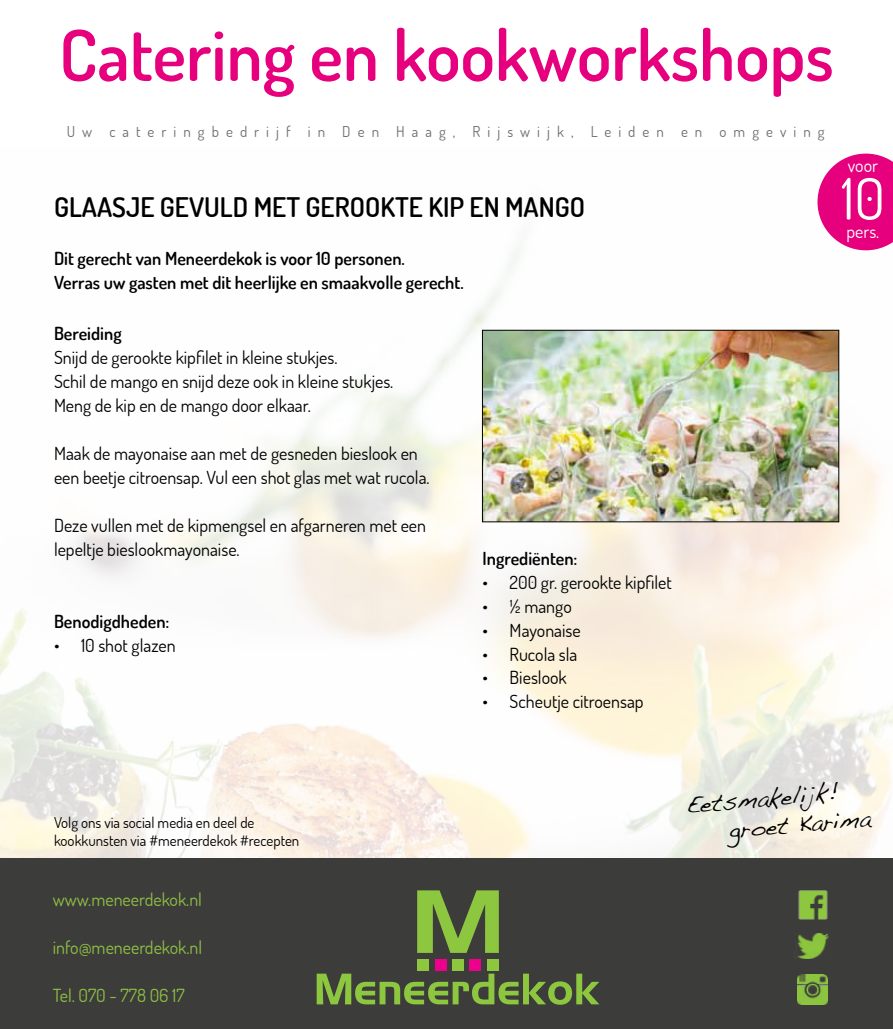
<style>
.page{position:relative;width:893px;height:1029px;background:#fff}
.page>*{position:absolute;margin:0;border:0;box-sizing:border-box;transform-origin:0 0}
.t1{font:600 70.5px "Dosis";color:#e6007d}
.t2{font:57px "Dosis";color:#fff}
.t3{font:600 27px "Dosis";color:#000}
.t4{font:24px/28.8px "Handwriting Dakota";color:#000}
.t5{font:18px/24px "Dosis";color:#000}
.t6{font:600 18px/24px "Dosis";color:#000}
.t7{font:18px "Dosis";color:#8fc043}
.t8{font:18px "Dosis";color:#fff}
.t9{font:15px/18px "Dosis";color:#000}
.t10{font:15px "Dosis";letter-spacing:.47em;color:#706f6f}
</style>
<div class="page">
<img style="left:0;top:153px;width:893px;height:705px">
<div style="left:0;top:858px;width:893px;height:170px;background:#3c3c3b"></div>
<svg style="left:317px;top:974px;width:282px;height:31px"></svg>
<svg style="left:417px;top:890px;width:82px;height:63px"></svg>
<div style="left:417px;top:959px;width:12px;height:11px;background:#8dc63f"></div>
<div style="left:435px;top:959px;width:11px;height:11px;background:#ec008c"></div>
<div style="left:452px;top:959px;width:12px;height:11px;background:#8dc63f"></div>
<div style="left:469px;top:959px;width:12px;height:11px;background:#ec008c"></div>
<div style="left:487px;top:959px;width:12px;height:11px;background:#8dc63f"></div>
<img style="left:484px;top:332px;width:353px;height:188px">
<div style="left:482px;top:330px;width:357px;height:192px;border:1px solid #000"></div>
<img style="left:798px;top:891px;width:30px;height:29px">
<img style="left:794px;top:934px;width:35px;height:25px">
<img style="left:797px;top:974px;width:30px;height:30px">
<svg style="left:817px;top:154px;width:76px;height:96px;background:#e92891"></svg>
<h1 class="t1" style="left:59px;top:9px;width:776px">Catering en kookworkshops</h1>
<p class="t10" style="left:67px;top:122px;width:759px">Uw cateringbedrijf in Den Haag, Rijswijk, Leiden en omgeving</p>
<h3 class="t3" style="left:54px;top:190px;width:533px">GLAASJE GEVULD MET GEROOKTE KIP EN MANGO</h3>
<p class="t6" style="left:54px;top:246px;width:411px">Dit gerecht van Meneerdekok is voor 10 personen.<br>Verras uw gasten met dit heerlijke en smaakvolle gerecht.</p>
<p class="t8" style="left:848px;top:154px;width:32px">voor</p>
<h2 class="t2" style="left:841px;top:161px;width:45px">10</h2>
<p class="t8" style="left:846px;top:219px;width:34px">pers.</p>
<p class="t6" style="left:54px;top:321px;width:69px">Bereiding</p>
<p class="t5" style="left:54px;top:345px;width:341px">Snijd de gerookte kipfilet in kleine stukjes.<br>Schil de mango en snijd deze ook in kleine stukjes.<br>Meng de kip en de mango door elkaar.</p>
<p class="t5" style="left:54px;top:441px;width:377px">Maak de mayonaise aan met de gesneden bieslook en een beetje citroensap. Vul een shot glas met wat rucola.</p>
<p class="t5" style="left:54px;top:513px;width:374px">Deze vullen met de kipmengsel en afgarneren met een lepeltje bieslookmayonaise.</p>
<p class="t6" style="left:54px;top:609px;width:117px">Benodigdheden:</p>
<p class="t5" style="left:54px;top:633px;width:123px">• 10 shot glazen</p>
<p class="t6" style="left:483px;top:545px;width:96px">Ingrediënten:</p>
<p class="t5" style="left:483px;top:569px;width:191px">• 200 gr. gerookte kipfilet</p>
<p class="t5" style="left:483px;top:593px;width:91px">• ½ mango</p>
<p class="t5" style="left:483px;top:617px;width:100px">• Mayonaise</p>
<p class="t5" style="left:483px;top:641px;width:96px">• Rucola sla</p>
<p class="t5" style="left:483px;top:665px;width:86px">• Bieslook</p>
<p class="t5" style="left:483px;top:689px;width:162px">• Scheutje citroensap</p>
<p class="t9" style="left:54px;top:813px;width:247px">Volg ons via social media en deel de kookkunsten via #meneerdekok #recepten</p>
<p class="t7" style="left:53px;top:888px;width:151px">www.meneerdekok.nl</p>
<p class="t7" style="left:53px;top:936px;width:151px">info@meneerdekok.nl</p>
<p class="t7" style="left:53px;top:984px;width:133px">Tel. 070 - 778 06 17</p>
<h3 class="t4" style="left:725px;top:787px;width:143px;text-indent:-41px;rotate:-5deg">Eetsmakelijk! groet Karima</h3>
</div>
